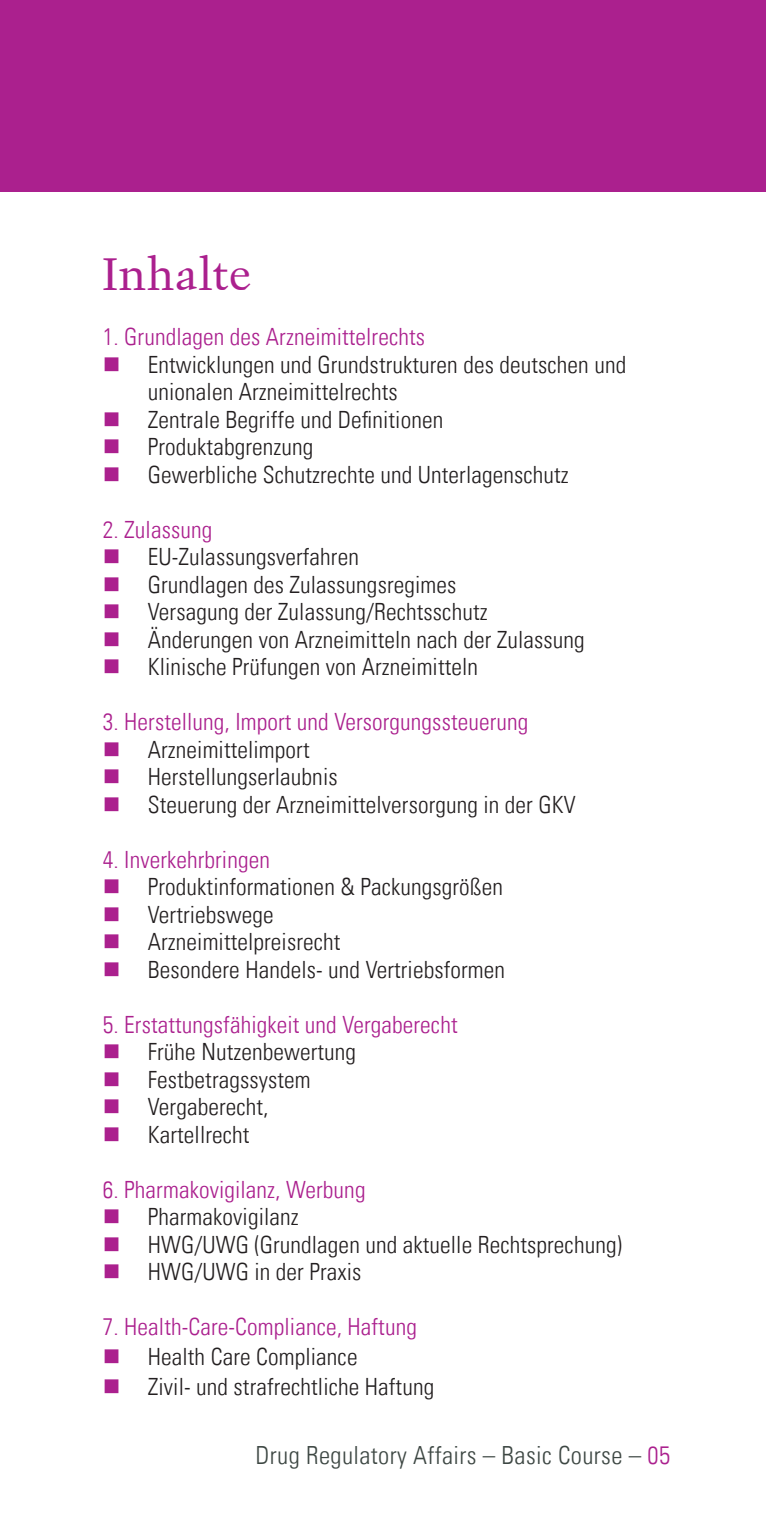
<style>
.page{position:relative;width:773px;height:1517px;background:#fff}
.page>*{position:absolute;margin:0;border:0;box-sizing:border-box;transform-origin:0 0}
.t1{font:45px "Trump Mediaeval Roman";letter-spacing:.01em;color:#ab208e}
.t2{font:300 condensed 25px "Univers LT";letter-spacing:.015em;color:#3d4743}
.t3{font:300 condensed 23.75px/27.5px "Univers LT";letter-spacing:.005em;color:#231f20}
.t4{font:300 condensed 23.75px "Univers LT";letter-spacing:.005em;color:#ab208e}
.s1{color:#ab208e}
</style>
<div class="page">
<div style="left:0;top:0;width:765px;height:191px;background:#ab208e"></div>
<p class="t1" style="left:103px;top:247px;width:150px">Inhalte</p>
<p class="t4" style="left:103px;top:322px;width:324px">1. Grundlagen des Arzneimittelrechts</p>
<p class="t3" style="left:148px;top:350px;width:480px">Entwicklungen und Grundstrukturen des deutschen und unionalen Arzneimittelrechts</p>
<p class="t3" style="left:148px;top:405px;width:297px">Zentrale Begriffe und Definitionen</p>
<p class="t3" style="left:148px;top:433px;width:167px">Produktabgrenzung</p>
<p class="t3" style="left:148px;top:460px;width:422px">Gewerbliche Schutzrechte und Unterlagenschutz</p>
<p class="t4" style="left:103px;top:515px;width:111px">2. Zulassung</p>
<p class="t3" style="left:148px;top:543px;width:212px">EU-Zulassungsverfahren</p>
<p class="t3" style="left:148px;top:570px;width:310px">Grundlagen des Zulassungsregimes</p>
<p class="t3" style="left:148px;top:598px;width:341px">Versagung der Zulassung/Rechtsschutz</p>
<p class="t3" style="left:148px;top:625px;width:438px">Änderungen von Arzneimitteln nach der Zulassung</p>
<p class="t3" style="left:148px;top:653px;width:332px">Klinische Prüfungen von Arzneimitteln</p>
<p class="t4" style="left:103px;top:707px;width:427px">3. Herstellung, Import und Versorgungssteuerung</p>
<p class="t3" style="left:148px;top:735px;width:163px">Arzneimittelimport</p>
<p class="t3" style="left:148px;top:763px;width:191px">Herstellungserlaubnis</p>
<p class="t3" style="left:148px;top:790px;width:429px">Steuerung der Arzneimittelversorgung in der GKV</p>
<p class="t4" style="left:103px;top:845px;width:168px">4. Inverkehrbringen</p>
<p class="t3" style="left:148px;top:873px;width:357px">Produktinformationen &amp; Packungsgrößen</p>
<p class="t3" style="left:148px;top:900px;width:127px">Vertriebswege</p>
<p class="t3" style="left:148px;top:928px;width:194px">Arzneimittelpreisrecht</p>
<p class="t3" style="left:148px;top:955px;width:358px">Besondere Handels- und Vertriebsformen</p>
<p class="t4" style="left:103px;top:1010px;width:356px">5. Erstattungsfähigkeit und Vergaberecht</p>
<p class="t3" style="left:148px;top:1038px;width:210px">Frühe Nutzenbewertung</p>
<p class="t3" style="left:148px;top:1065px;width:164px">Festbetragssystem</p>
<p class="t3" style="left:148px;top:1093px;width:122px">Vergaberecht,</p>
<p class="t3" style="left:148px;top:1120px;width:103px">Kartellrecht</p>
<p class="t4" style="left:103px;top:1175px;width:264px">6. Pharmakovigilanz, Werbung</p>
<p class="t3" style="left:148px;top:1203px;width:152px">Pharmakovigilanz</p>
<p class="t3" style="left:148px;top:1230px;width:475px">HWG/UWG (Grundlagen und aktuelle Rechtsprechung)</p>
<p class="t3" style="left:148px;top:1258px;width:215px">HWG/UWG in der Praxis</p>
<p class="t4" style="left:103px;top:1312px;width:315px">7. Health-Care-Compliance, Haftung</p>
<p class="t3" style="left:148px;top:1343px;width:211px">Health Care Compliance</p>
<p class="t3" style="left:148px;top:1373px;width:288px">Zivil- und strafrechtliche Haftung</p>
<p class="t2" style="left:255px;top:1440px;width:416px">Drug Regulatory Affairs – Basic Course – <span class="s1">05</span></p>
</div>
